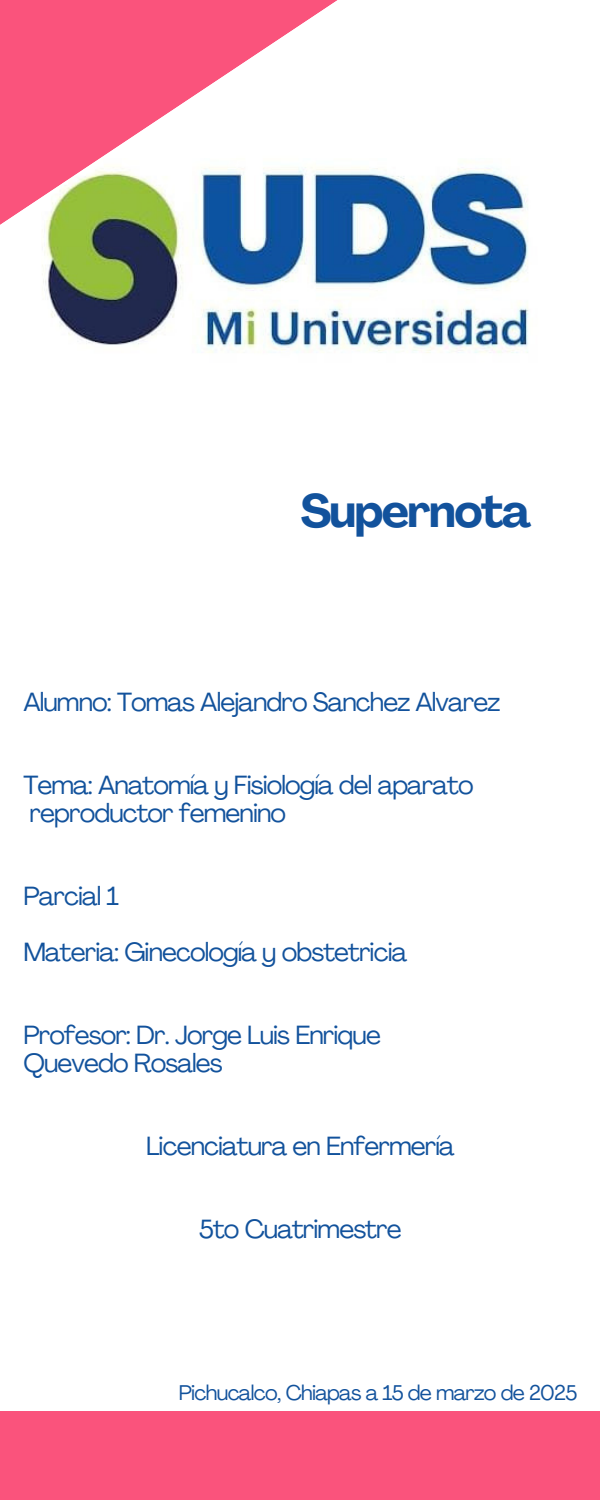
<style>
.page{position:relative;width:600px;height:1500px;background:#fff}
.page>*{position:absolute;margin:0;border:0;box-sizing:border-box;transform-origin:0 0}
.t1{font:700 46px "Agrandir";letter-spacing:-.035em;color:#12529c}
.t2{font:26px/27.8px "Agrandir";letter-spacing:-.035em;color:#12529c}
.t3{font:21px "Agrandir";letter-spacing:-.035em;color:#12529c}
</style>
<div class="page">
<div style="left:0;top:1411px;width:600px;height:89px;background:#fa537c"></div>
<img style="left:68px;top:161px;width:461px;height:192px">
<svg style="left:0;top:0;width:376px;height:334px"></svg>
<p class="t1" style="left:300px;top:493px;width:233px">Supernota</p>
<h1 class="t2" style="left:23px;top:691px;width:478px">Alumno: Tomas Alejandro Sanchez Alvarez</h1>
<h2 class="t2" style="left:23px;top:774px;width:452px">Tema: Anatomía y Fisiología del aparato reproductor femenino</h2>
<h2 class="t2" style="left:23px;top:885px;width:97px">Parcial 1</h2>
<h2 class="t2" style="left:23px;top:940px;width:385px">Materia: Ginecología y obstetricia</h2>
<h2 class="t2" style="left:23px;top:1024px;width:359px">Profesor: Dr. Jorge Luis Enrique<br>Quevedo Rosales</h2>
<h2 class="t2" style="left:146px;top:1135px;width:310px">Licenciatura en Enfermería</h2>
<h2 class="t2" style="left:199px;top:1218px;width:204px">5to Cuatrimestre</h2>
<h2 class="t3" style="left:179px;top:1384px;width:400px">Pichucalco, Chiapas a 15 de marzo de 2025</h2>
</div>
